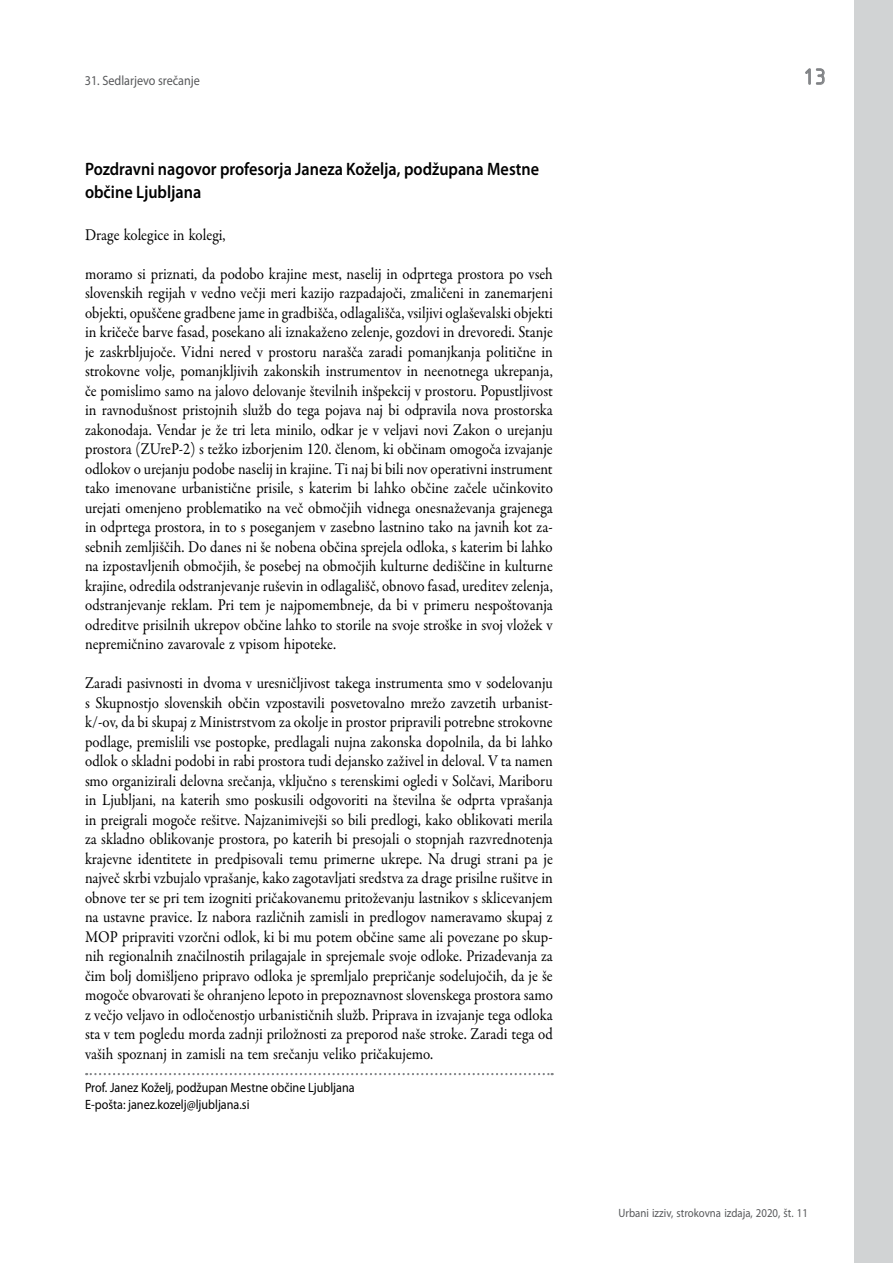
<style>
.page{position:relative;width:893px;height:1263px;background:#fff}
.page>*{position:absolute;margin:0;border:0;box-sizing:border-box;transform-origin:0 0}
.t1{font:24px "ISOCTEUR";color:#808285}
.t2{font:600 18px/22.5px "Myriad Pro";color:#000;scale:.9 1}
.t3{font:16.5px/19.5px "Garamond Premr Pro";color:#000;text-align:justify;scale:.9 1}
.t4{font:13.5px/16.5px "Myriad Pro";color:#000;scale:.9 1}
.t5{font:13.5px "Myriad Pro";color:#58595b;scale:.9 1}
.t6{font:12px "Myriad Pro";color:#58595b;scale:.9 1}
</style>
<div class="page">
<svg style="left:805px;top:68px;width:20px;height:17px"></svg>
<div style="left:855px;top:0;width:38px;height:1263px;background:#d1d3d4"></div>
<svg style="left:86px;top:1073px;width:467px;height:2px"></svg>
<p class="t5" style="left:85px;top:73px;width:129px">31. Sedlarjevo srečanje</p>
<p class="t2" style="left:85px;top:157px;width:506px">Pozdravni nagovor profesorja Janeza Koželja, podžupana Mestne občine Ljubljana</p>
<p class="t3" style="left:85px;top:225px;width:158px">Drage kolegice in kolegi,</p>
<p class="t3" style="left:85px;top:264px;width:521px">moramo si priznati, da podobo krajine mest, naselij in odprtega prostora po vseh slovenskih regijah v vedno večji meri kazijo razpadajoči, zmaličeni in zanemarjeni objekti, opuščene gradbene jame in gradbišča, odlagališča, vsiljivi oglaševalski objekti in kričeče barve fasad, posekano ali iznakaženo zelenje, gozdovi in drevoredi. Stanje je zaskrbljujoče. Vidni nered v prostoru narašča zaradi pomanjkanja politične in strokovne volje, pomanjkljivih zakonskih instrumentov in neenotnega ukrepanja, če pomislimo samo na jalovo delovanje številnih inšpekcij v prostoru. Popustljivost in ravnodušnost pristojnih služb do tega pojava naj bi odpravila nova prostorska zakonodaja. Vendar je že tri leta minilo, odkar je v veljavi novi Zakon o urejanju prostora (ZUreP-2) s težko izborjenim 120. členom, ki občinam omogoča izvajanje odlokov o urejanju podobe naselij in krajine. Ti naj bi bili nov operativni instrument tako imenovane urbanistične prisile, s katerim bi lahko občine začele učinkovito urejati omenjeno problematiko na več območjih vidnega onesnaževanja grajenega in odprtega prostora, in to s poseganjem v zasebno lastnino tako na javnih kot za&shy;sebnih zemljiščih. Do danes ni še nobena občina sprejela odloka, s katerim bi lahko na izpostavljenih območjih, še posebej na območjih kulturne dediščine in kulturne krajine, odredila odstranjevanje ruševin in odlagališč, obnovo fasad, ureditev zelenja, odstranjevanje reklam. Pri tem je najpomembneje, da bi v primeru nespoštovanja odreditve prisilnih ukrepov občine lahko to storile na svoje stroške in svoj vložek v nepremičnino zavarovale z vpisom hipoteke.</p>
<p class="t3" style="left:85px;top:674px;width:521px">Zaradi pasivnosti in dvoma v uresničljivost takega instrumenta smo v sodelovanju s Skupnostjo slovenskih občin vzpostavili posvetovalno mrežo zavzetih urbanist&shy;k/-ov, da bi skupaj z Ministrstvom za okolje in prostor pripravili potrebne strokovne podlage, premislili vse postopke, predlagali nujna zakonska dopolnila, da bi lahko odlok o skladni podobi in rabi prostora tudi dejansko zaživel in deloval. V ta namen smo organizirali delovna srečanja, vključno s terenskimi ogledi v Solčavi, Mariboru in Ljubljani, na katerih smo poskusili odgovoriti na številna še odprta vprašanja in preigrali mogoče rešitve. Najzanimivejši so bili predlogi, kako oblikovati merila za skladno oblikovanje prostora, po katerih bi presojali o stopnjah razvrednotenja krajevne identitete in predpisovali temu primerne ukrepe. Na drugi strani pa je največ skrbi vzbujalo vprašanje, kako zagotavljati sredstva za drage prisilne rušitve in obnove ter se pri tem izogniti pričakovanemu pritoževanju lastnikov s sklicevanjem na ustavne pravice. Iz nabora različnih zamisli in predlogov nameravamo skupaj z MOP pripraviti vzorčni odlok, ki bi mu potem občine same ali povezane po skup&shy;nih regionalnih značilnostih prilagajale in sprejemale svoje odloke. Prizadevanja za čim bolj domišljeno pripravo odloka je spremljalo prepričanje sodelujočih, da je še mogoče obvarovati še ohranjeno lepoto in prepoznavnost slovenskega prostora samo z večjo veljavo in odločenostjo urbanističnih služb. Priprava in izvajanje tega odloka sta v tem pogledu morda zadnji priložnosti za preporod naše stroke. Zaradi tega od vaših spoznanj in zamisli na tem srečanju veliko pričakujemo.</p>
<p class="t4" style="left:85px;top:1080px;width:301px">Prof. Janez Koželj, podžupan Mestne občine Ljubljana<br>E-pošta: janez.kozelj@ljubljana.si</p>
<h1 class="t1" style="left:799px;top:61px;width:31px">13</h1>
<p class="t6" style="left:618px;top:1206px;width:212px">Urbani izziv, strokovna izdaja, 2020, št. 11</p>
</div>
